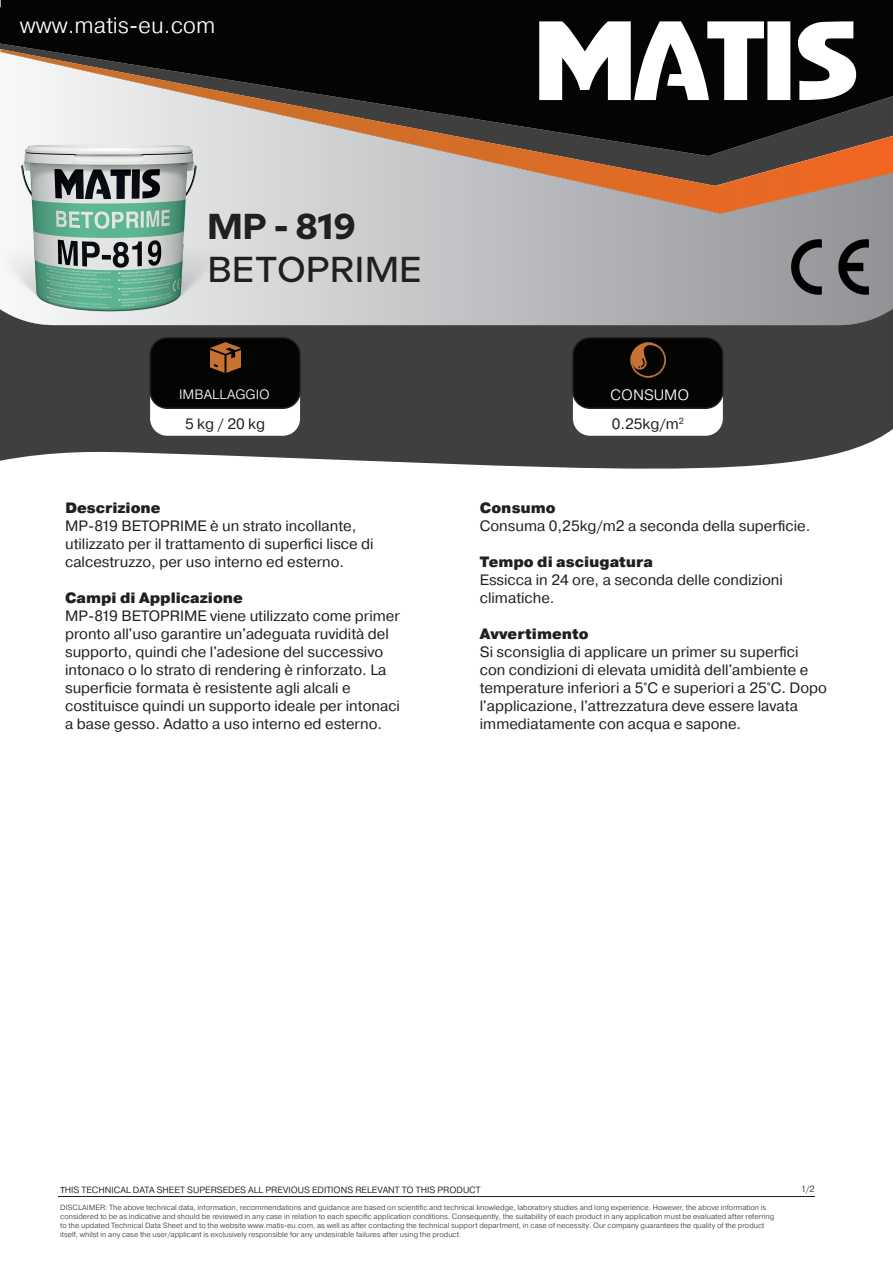
<style>
.page{position:relative;width:893px;height:1263px;background:#fff}
.page>*{position:absolute;margin:0;border:0;box-sizing:border-box;transform-origin:0 0}
.t1{font:500 36px "Milliard";color:#231f20}
.t2{font:700 36px "Milliard";color:#231f20}
.t3{font:300 22.5px "Pragmatica";color:#fff}
.t4{font:15px/18px "Pragmatica";color:#231f20}
.t5{font:900 15px "Pragmatica";color:#231f20}
.t6{font:300 15px "Pragmatica";color:#fff}
.t7{font:300 13.5px "Pragmatica";color:#fff}
.t8{font:300 9px "Pragmatica";color:#060705}
.t9{font:300 9px "Pragmatica";color:#231f20}
.t10{font:300 7.5px/9px "Pragmatica";color:#333434}
.s1{font-family:"Myriad Pro";font-weight:400}
</style>
<div class="page">
<div style="left:1px;top:0;width:892px;height:7px;background:#040503"></div>
<svg style="left:0;top:325px;width:893px;height:144px;background:#4f4f4f"></svg>
<svg style="left:260px;top:214px;width:633px;height:111px;background:#b6b7ba"></svg>
<div style="left:0;top:7px;width:893px;height:42px;background:#040503"></div>
<div style="left:150px;top:338px;width:150px;height:98px;background:#fff;border-radius:17px"></div>
<div style="left:150px;top:338px;width:150px;height:70px;background:#040503;border-radius:17px"></div>
<div style="left:149px;top:337px;width:152px;height:72px;border:2px solid #231f20;border-radius:17px"></div>
<svg style="left:539px;top:21px;width:317px;height:28px"></svg>
<img style="left:210px;top:342px;width:30px;height:30px">
<div style="left:573px;top:338px;width:150px;height:98px;background:#fff;border-radius:17px"></div>
<div style="left:573px;top:338px;width:150px;height:70px;background:#040503;border-radius:17px"></div>
<div style="left:572px;top:337px;width:152px;height:72px;border:2px solid #231f20;border-radius:17px"></div>
<img style="left:630px;top:342px;width:36px;height:36px">
<img style="left:789px;top:238px;width:82px;height:58px">
<hr style="left:58px;top:1196px;width:757px;height:1px;background:#231f20">
<svg style="left:0;top:49px;width:893px;height:165px;background:#78685f"></svg>
<img style="left:0;top:100px;width:260px;height:241px">
<h2 class="t3" style="left:20px;top:11px;width:197px">www.matis-eu.com</h2>
<h1 class="t2" style="left:207px;top:199px;width:150px">MP - 819</h1>
<h1 class="t1" style="left:207px;top:243px;width:216px">BETOPRIME</h1>
<p class="t7" style="left:179px;top:385px;width:92px">IMBALLAGGIO</p>
<p class="t6" style="left:610px;top:385px;width:81px">CONSUMO</p>
<p class="t4" style="left:185px;top:415px;width:82px">5 kg / 20 kg</p>
<p class="t4" style="left:612px;top:415px;width:74px">0.25kg/m<sup>2</sup></p>
<p class="t5" style="left:65px;top:498px;width:97px">Descrizione</p>
<p class="t4" style="left:65px;top:517px;width:310px">MP-819 BETOPRIME è un strato incollante, utilizzato per il trattamento di superfici lisce di calcestruzzo, per uso interno ed esterno.</p>
<p class="t5" style="left:65px;top:588px;width:179px">Campi di Applicazione</p>
<p class="t4" style="left:65px;top:607px;width:336px">MP-819 BETOPRIME viene utilizzato come primer pronto all'uso garantire un'adeguata ruvidità del supporto, quindi che l'adesione del successivo intonaco o lo strato di rendering è rinforzato. La superficie formata è resistente agli alcali e costituisce quindi un supporto ideale per intonaci a base gesso. Adatto a uso interno ed esterno.</p>
<p class="t5" style="left:480px;top:498px;width:77px">Consumo</p>
<p class="t4" style="left:480px;top:517px;width:332px">Consuma 0,25kg/m2 a seconda della superficie.</p>
<p class="t5" style="left:480px;top:552px;width:175px">Tempo di asciugatura</p>
<p class="t4" style="left:480px;top:571px;width:304px">Essicca in 24 ore, a seconda delle condizioni climatiche.</p>
<p class="t5" style="left:480px;top:624px;width:110px">Avvertimento</p>
<p class="t4" style="left:480px;top:643px;width:349px">Si sconsiglia di applicare un primer su superfici con condizioni di elevata umidità dell'ambiente e temperature inferiori a 5°C e superiori a 25°C. Dopo l'applicazione, l'attrezzatura deve essere lavata immediatamente con acqua e sapone.</p>
<p class="t8" style="left:60px;top:1184px;width:422px"><span class="s1">Τ</span>HIS TECHNICAL DATA SHEET SUPERSEDES ALL PREVIOUS EDITIONS RELEVANT TO THIS PRODUCT</p>
<p class="t9" style="left:801px;top:1183px;width:16px">1/2</p>
<p class="t10" style="left:60px;top:1203px;width:715px">DISCLAIMER: The above technical data, information, recommendations and guidance are based on scientific and technical knowledge, laboratory studies and long experience. However, the above information is considered to be as indicative and should be reviewed in any case in relation to each specific application conditions. Consequently, the suitability of each product in any application must be evaluated after referring to the updated Technical Data Sheet and to the website www.matis-eu.com, as well as after contacting the technical support department, in case of necessity. Our company guarantees the quality of the product itself, whilst in any case the user/applicant is exclusively responsible for any undesirable failures after using the product.</p>
</div>
